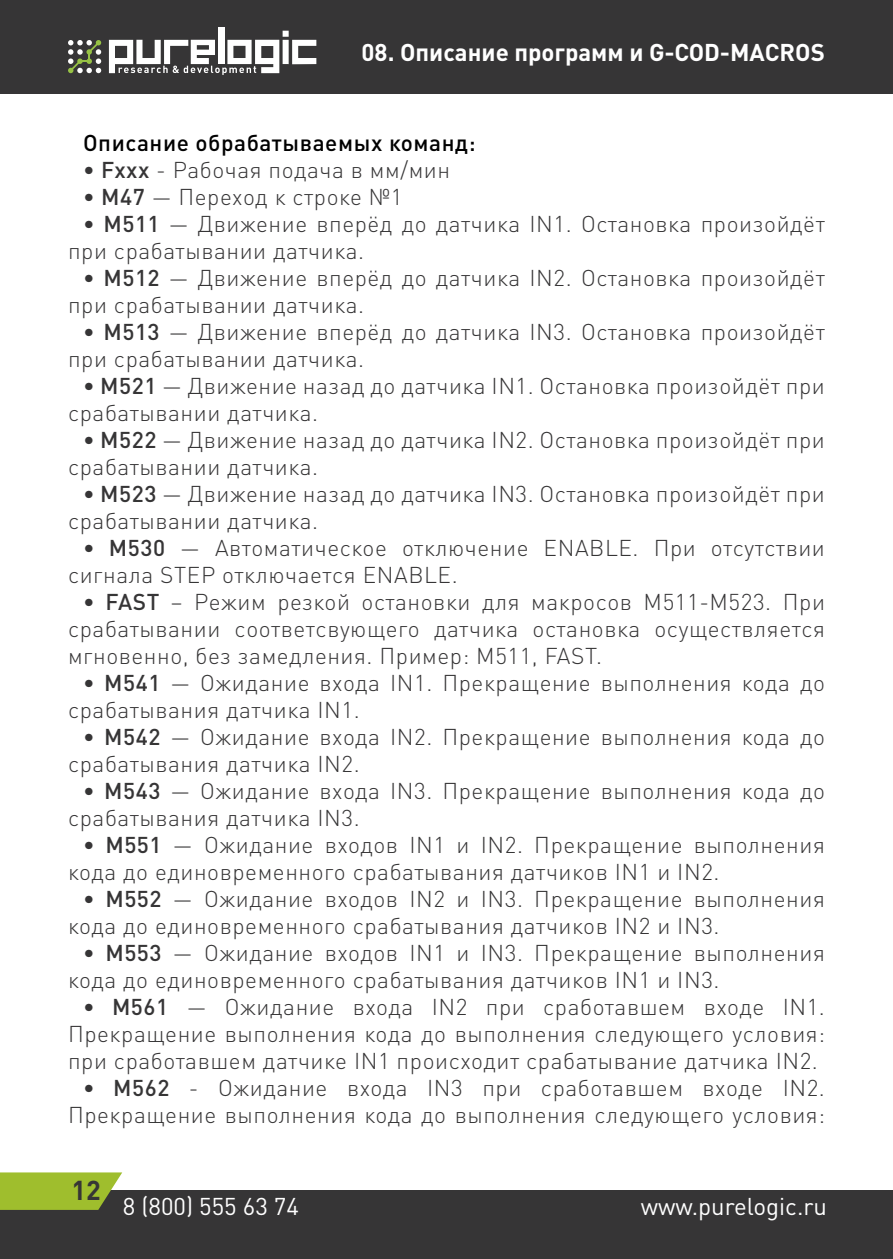
<style>
.page{position:relative;width:893px;height:1259px;background:#fff}
.page>*{position:absolute;margin:0;border:0;box-sizing:border-box;transform-origin:0 0}
.t1{font:700 27px "DIN Pro";color:#363536}
.t2{font:700 24px "DIN Pro";color:#fff}
.t3{font:24px "DIN Pro";color:#fff}
.Пт_10{font:300 22.8px/27px "DIN Pro";letter-spacing:.025em;color:#363536}
.Пт_10-2{font:500 22.8px "DIN Pro";letter-spacing:.025em;color:#000}
.s1{font-weight:500}
</style>
<div class="page">
<div style="left:0;top:0;width:893px;height:94px;background:#363536"></div>
<div style="left:0;top:1190px;width:893px;height:69px;background:#363536"></div>
<div style="left:218px;top:28px;width:6px;height:36px;background:#fff"></div>
<svg style="left:68px;top:40px;width:33px;height:33px"></svg>
<svg style="left:109px;top:31px;width:207px;height:44px"></svg>
<svg style="left:0;top:1172px;width:122px;height:38px;background:#9ab534"></svg>
<p class="t2" style="left:362px;top:36px;width:465px">08. Описание программ и G-COD-MACROS</p>
<p class="Пт_10-2" style="left:83px;top:127px;width:394px">Описание обрабатываемых команд:</p>
<p class="Пт_10" style="left:83px;top:155px;width:369px"><span class="s1">• Fxxx</span> - Рабочая подача в мм/мин</p>
<p class="Пт_10" style="left:83px;top:182px;width:321px"><span class="s1">• М47</span> — Переход к строке №1</p>
<p class="Пт_10" style="left:68px;top:209px;width:758px;text-indent:15px"><span class="s1">• М511</span> — Движение вперёд до датчика IN1. Остановка произойдёт при срабатывании датчика.</p>
<p class="Пт_10" style="left:68px;top:263px;width:758px;text-indent:15px"><span class="s1">• М512</span> — Движение вперёд до датчика IN2. Остановка произойдёт при срабатывании датчика.</p>
<p class="Пт_10" style="left:68px;top:317px;width:758px;text-indent:15px"><span class="s1">• М513</span> — Движение вперёд до датчика IN3. Остановка произойдёт при срабатывании датчика.</p>
<p class="Пт_10" style="left:68px;top:371px;width:758px;text-indent:15px"><span class="s1">• М521</span> — Движение назад до датчика IN1. Остановка произойдёт при срабатывании датчика.</p>
<p class="Пт_10" style="left:68px;top:425px;width:758px;text-indent:15px"><span class="s1">• М522</span> — Движение назад до датчика IN2. Остановка произойдёт при срабатывании датчика.</p>
<p class="Пт_10" style="left:68px;top:479px;width:758px;text-indent:15px"><span class="s1">• М523</span> — Движение назад до датчика IN3. Остановка произойдёт при срабатывании датчика.</p>
<p class="Пт_10" style="left:68px;top:533px;width:758px;text-indent:15px"><span class="s1">• М530</span> — Автоматическое отключение ENABLE. При отсутствии сигнала STEP отключается ENABLE.</p>
<p class="Пт_10" style="left:68px;top:587px;width:758px;text-align:justify;text-indent:15px"><span class="s1">• FAST</span> – Режим резкой остановки для макросов М511-М523. При срабатывании соответсвующего датчика остановка осуществляется мгновенно, без замедления. Пример: М511, FAST.</p>
<p class="Пт_10" style="left:68px;top:668px;width:758px;text-indent:15px"><span class="s1">• М541</span> — Ожидание входа IN1. Прекращение выполнения кода до срабатывания датчика IN1.</p>
<p class="Пт_10" style="left:68px;top:722px;width:758px;text-indent:15px"><span class="s1">• М542</span> — Ожидание входа IN2. Прекращение выполнения кода до срабатывания датчика IN2.</p>
<p class="Пт_10" style="left:68px;top:776px;width:758px;text-indent:15px"><span class="s1">• М543</span> — Ожидание входа IN3. Прекращение выполнения кода до срабатывания датчика IN3.</p>
<p class="Пт_10" style="left:68px;top:830px;width:758px;text-indent:15px"><span class="s1">• М551</span> — Ожидание входов IN1 и IN2. Прекращение выполнения кода до единовременного срабатывания датчиков IN1 и IN2.</p>
<p class="Пт_10" style="left:68px;top:884px;width:758px;text-indent:15px"><span class="s1">• М552</span> — Ожидание входов IN2 и IN3. Прекращение выполнения кода до единовременного срабатывания датчиков IN2 и IN3.</p>
<p class="Пт_10" style="left:68px;top:938px;width:758px;text-indent:15px"><span class="s1">• М553</span> — Ожидание входов IN1 и IN3. Прекращение выполнения кода до единовременного срабатывания датчиков IN1 и IN3.</p>
<p class="Пт_10" style="left:68px;top:992px;width:758px;text-align:justify;text-indent:15px"><span class="s1">• М561</span> — Ожидание входа IN2 при сработавшем входе IN1.<br>Прекращение выполнения кода до выполнения следующего условия: при сработавшем датчике IN1 происходит срабатывание датчика IN2.</p>
<p class="Пт_10" style="left:68px;top:1073px;width:758px;text-align:right"><span class="s1">• М562</span> - Ожидание входа IN3 при сработавшем входе IN2.<br>Прекращение выполнения кода до выполнения следующего условия:</p>
<p class="t1" style="left:71px;top:1171px;width:31px">12</p>
<p class="t3" style="left:123px;top:1189px;width:178px">8 (800) 555 63 74</p>
<p class="t3" style="left:641px;top:1189px;width:188px">www.purelogic.ru</p>
</div>
